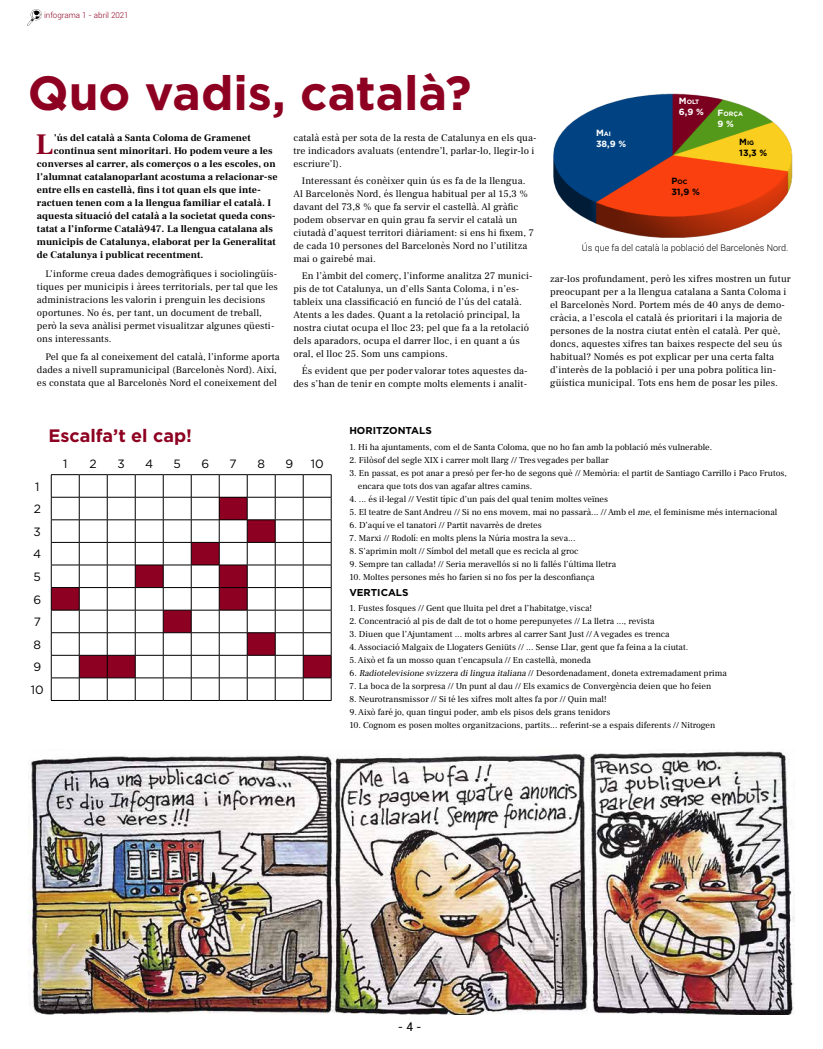
<style>
.page{position:relative;width:823px;height:1049px;background:#fff}
.page>*{position:absolute;margin:0;border:0;box-sizing:border-box;transform-origin:0 0}
.t1{font:700 48px "Gotham";color:#8e0021}
.t2{font:700 29.7px "Frank Ruhl Hofshi";color:#8e0021}
.t3{font:700 18px "Gotham";color:#8e0021}
.t4{font:12px/22.6px "Gotham";color:#000;text-align:center}
.t5{font:12px "Roboto";color:#000}
.t6{font:10px/13px "Frank Ruhl Hofshi";letter-spacing:.01em;color:#000}
.t7{font:700 10px "Frank Ruhl Hofshi";letter-spacing:.01em;color:#000}
.t8{font:700 10px "Gotham";color:#000}
.t9{font:9px/13px "Frank Ruhl Hofshi";color:#000}
.t10{font:300 9px "Roboto";color:#000}
.t11{font:700 9px "Gotham";color:#fff}
.t12{font:700 9px "Gotham";color:#000}
.t13{font:300 8px "Roboto";color:#8e0021}
.t14{font:700 6.3px "Gotham";color:#fff}
.t15{font:700 6.3px "Gotham";color:#000}
.s1{font-size:9px}
.s2{font-style:italic}
</style>
<div class="page">
<svg style="left:27px;top:9px;width:15px;height:17px"></svg>
<svg style="left:51px;top:474px;width:281px;height:227px"></svg>
<img style="left:28px;top:750px;width:766px;height:264px">
<img style="left:553px;top:93px;width:240px;height:144px">
<p class="t13" style="left:44px;top:10px;width:86px">infograma 1 - abril 2021</p>
<h1 class="t1" style="left:28px;top:61px;width:445px">Quo vadis, català?</h1>
<h2 class="t2" style="left:36px;top:126px;width:19px">L</h2>
<p class="t7" style="left:54px;top:132px;width:198px">’ús del català a Santa Coloma de Gramenet</p>
<p class="t7" style="left:54px;top:145px;width:220px">continua sent minoritari. Ho podem veure a les</p>
<p class="t7" style="left:37px;top:158px;width:240px">converses al carrer, als comerços o a les escoles, on</p>
<p class="t7" style="left:37px;top:171px;width:242px">l’alumnat catalanoparlant acostuma a relacionar-se</p>
<p class="t7" style="left:37px;top:184px;width:225px">entre ells en castellà, fins i tot quan els que inte-</p>
<p class="t7" style="left:37px;top:197px;width:236px">ractuen tenen com a la llengua familiar el català. I</p>
<p class="t7" style="left:37px;top:210px;width:240px">aquesta situació del català a la societat queda cons-</p>
<p class="t7" style="left:37px;top:223px;width:237px">tatat a l’informe Català947. La llengua catalana als</p>
<p class="t7" style="left:37px;top:236px;width:240px">municipis de Catalunya, elaborat per la Generalitat</p>
<p class="t7" style="left:37px;top:249px;width:168px">de Catalunya i publicat recentment.</p>
<p class="t6" style="left:37px;top:267px;width:242px;text-indent:8px">L’informe creua dades demogràfiques i sociolingüís&shy;tiques per municipis i àrees territorials, per tal que les administracions les valorin i prenguin les decisions oportunes. No és, per tant, un document de treball, però la seva anàlisi permet visualitzar algunes qüesti&shy;ons interessants.</p>
<p class="t6" style="left:37px;top:351px;width:244px;text-indent:8px">Pel que fa al coneixement del català, l’informe aporta dades a nivell supramunicipal (Barcelonès Nord). Així, es constata que al Barcelonès Nord el coneixement del</p>
<p class="t6" style="left:293px;top:131px;width:244px">català està per sota de la resta de Catalunya en els qua&shy;tre indicadors avaluats (entendre’l, parlar-lo, llegir-lo i escriure’l).</p>
<p class="t6" style="left:293px;top:174px;width:242px;text-indent:8px">Interessant és conèixer quin ús es fa de la llengua.<br>Al Barcelonès Nord, és llengua habitual per al 15,3 % davant del 73,8 % que fa servir el castellà. Al gràfic podem observar en quin grau fa servir el català un ciutadà d’aquest territori diàriament: si ens hi fixem, 7 de cada 10 persones del Barcelonès Nord no l’utilitza mai o gairebé mai.</p>
<p class="t6" style="left:293px;top:269px;width:240px;text-indent:8px">En l’àmbit del comerç, l’informe analitza 27 munici&shy;pis de tot Catalunya, un d’ells Santa Coloma, i n’es&shy;tableix una classificació en funció de l’ús del català.<br>Atents a les dades. Quant a la retolació principal, la nostra ciutat ocupa el lloc 23; pel que fa a la retolació dels aparadors, ocupa el darrer lloc, i en quant a ús oral, el lloc 25. Som uns campions.</p>
<p class="t6" style="left:293px;top:364px;width:236px;text-align:right">És evident que per poder valorar totes aquestes da&shy;des s’han de tenir en compte molts elements i analit-</p>
<p class="t14" style="left:595px;top:130px;width:16px"><span class="s1">M</span>AI</p>
<p class="t11" style="left:595px;top:138px;width:32px">38,9 %</p>
<p class="t14" style="left:678px;top:98px;width:22px"><span class="s1">M</span> OLT</p>
<p class="t11" style="left:678px;top:106px;width:26px">6,9 %</p>
<p class="t15" style="left:671px;top:177px;width:18px"><span class="s1">P</span>OC</p>
<p class="t12" style="left:671px;top:186px;width:30px">31,9 %</p>
<p class="t14" style="left:717px;top:110px;width:27px"><span class="s1">F</span>ORÇA</p>
<p class="t11" style="left:717px;top:118px;width:18px">9 %</p>
<p class="t15" style="left:738px;top:139px;width:16px"><span class="s1">M</span>IG</p>
<p class="t12" style="left:738px;top:147px;width:29px">13,3 %</p>
<p class="t10" style="left:581px;top:241px;width:208px">Ús que fa del català la població del Barcelonès Nord.</p>
<p class="t6" style="left:549px;top:272px;width:242px">zar-los profundament, però les xifres mostren un futur preocupant per a la llengua catalana a Santa Coloma i el Barcelonès Nord. Portem més de 40 anys de demo&shy;cràcia, a l’escola el català és prioritari i la majoria de persones de la nostra ciutat entèn el català. Per què, doncs, aquestes xifres tan baixes respecte del seu ús habitual? Només es pot explicar per una certa falta d’interès de la població i per una pobra política lin&shy;güística municipal. Tots ens hem de posar les piles.</p>
<h3 class="t3" style="left:48px;top:424px;width:145px">Escalfa’t el cap!</h3>
<p class="t4" style="left:31px;top:475px;width:14px">1<br>2<br>3<br>4<br>5<br>6<br>7<br>8<br>9<br>10</p>
<p class="t4" style="left:63px;top:452px;width:6px">1</p>
<p class="t4" style="left:90px;top:452px;width:9px">2</p>
<p class="t4" style="left:117px;top:452px;width:9px">3</p>
<p class="t4" style="left:145px;top:452px;width:10px">4</p>
<p class="t4" style="left:173px;top:452px;width:9px">5</p>
<p class="t4" style="left:201px;top:452px;width:9px">6</p>
<p class="t4" style="left:229px;top:452px;width:9px">7</p>
<p class="t4" style="left:257px;top:452px;width:9px">8</p>
<p class="t4" style="left:285px;top:452px;width:9px">9</p>
<p class="t4" style="left:310px;top:452px;width:14px">10</p>
<p class="t8" style="left:349px;top:424px;width:8px">HORITZONTALS</p>
<p class="t9" style="left:349px;top:440px;width:364px">1. Hi ha ajuntaments, com el de Santa Coloma, que no ho fan amb la població més vulnerable.</p>
<p class="t9" style="left:349px;top:453px;width:261px">2. Filòsof del segle XIX i carrer molt llarg // Tres vegades per ballar</p>
<p class="t9" style="left:357px;top:466px;width:430px;text-indent:-9px">3. En passat, es pot anar a presó per fer-ho de segons què // Memòria: el partit de Santiago Carrillo i Paco Frutos, encara que tots dos van agafar altres camins.</p>
<p class="t9" style="left:349px;top:492px;width:260px">4. ... és il·legal // Vestit típic d’un país del qual tenim moltes veïnes</p>
<p class="t9" style="left:349px;top:505px;width:429px">5. El teatre de Sant Andreu // Si no ens movem, mai no passarà... // Amb el <span class="s2">me</span>, el feminisme més internacional</p>
<p class="t9" style="left:349px;top:518px;width:194px">6. D’aquí ve el tanatori // Partit navarrès de dretes</p>
<p class="t9" style="left:349px;top:531px;width:228px">7. Marxi // Rodolí: en molts plens la Núria mostra la seva...</p>
<p class="t9" style="left:349px;top:544px;width:231px">8. S’aprimin molt // Símbol del metall que es recicla al groc</p>
<p class="t9" style="left:349px;top:557px;width:268px">9. Sempre tan callada! // Seria meravellós si no li fallés l’última lletra</p>
<p class="t9" style="left:349px;top:570px;width:246px">10. Moltes persones més ho farien si no fos per la desconfiança</p>
<p class="t8" style="left:349px;top:585px;width:8px">VERTICALS</p>
<p class="t9" style="left:349px;top:602px;width:244px">1. Fustes fosques // Gent que lluita pel dret a l’habitatge, visca!</p>
<p class="t9" style="left:349px;top:615px;width:306px">2. Concentració al pis de dalt de tot o home perepunyetes // La lletra ..., revista</p>
<p class="t9" style="left:349px;top:628px;width:321px">3. Diuen que l’Ajuntament ... molts arbres al carrer Sant Just // A vegades es trenca</p>
<p class="t9" style="left:349px;top:641px;width:340px">4. Associació Malgaix de Llogaters Geniüts // ... Sense Llar, gent que fa feina a la ciutat.</p>
<p class="t9" style="left:349px;top:654px;width:243px">5. Això et fa un mosso quan t’encapsula // En castellà, moneda</p>
<p class="t9" style="left:349px;top:667px;width:379px">6. <span class="s2">Radiotelevisione svizzera dilingua italiana</span> // Desordenadament, doneta extremadament prima</p>
<p class="t9" style="left:349px;top:680px;width:363px">7. La boca de la sorpresa // Un punt al dau // Els examics de Convergència deien que ho feien</p>
<p class="t9" style="left:349px;top:693px;width:258px">8. Neurotransmissor // Si té les xifres molt altes fa por // Quin mal!</p>
<p class="t9" style="left:349px;top:706px;width:262px">9. Això faré jo, quan tingui poder, amb els pisos dels grans tenidors</p>
<p class="t9" style="left:349px;top:719px;width:367px">10. Cognom es posen moltes organitzacions, partits... referint-se a espais diferents // Nitrogen</p>
<p class="t5" style="left:397px;top:1019px;width:25px">- 4 -</p>
</div>
